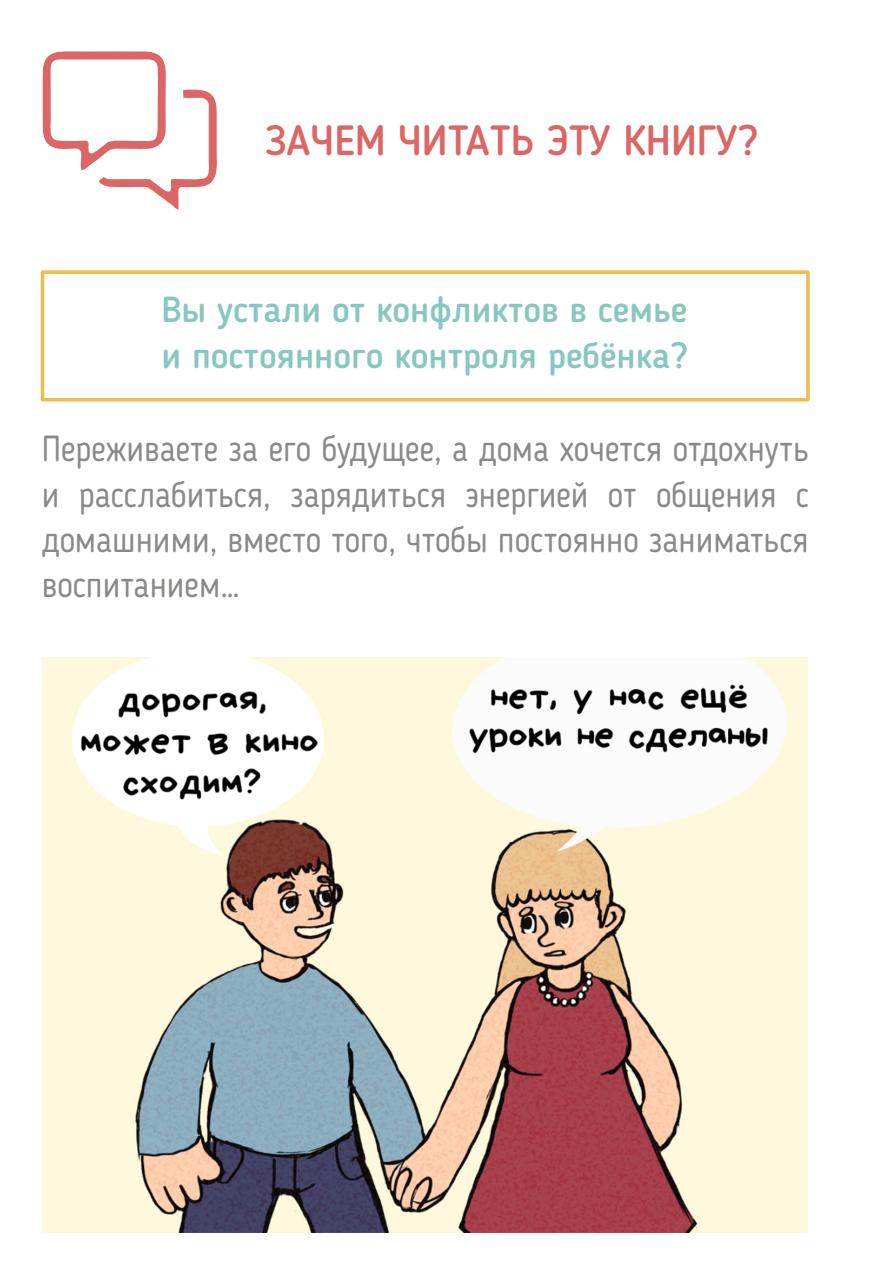
<style>
.page{position:relative;width:893px;height:1263px;background:#fff}
.page>*{position:absolute;margin:0;border:0;box-sizing:border-box;transform-origin:0 0}
.t1{font:500 42px "Blogger Sans";color:#dc6666}
.t2{font:36px/45.3px "Blogger Sans";color:#898987;text-align:justify;scale:.93 1}
.t3{font:500 36px/45.3px "Blogger Sans";color:#87c7bf}
</style>
<div class="page">
<img style="left:43px;top:658px;width:765px;height:574px">
<svg style="left:43px;top:51px;width:174px;height:159px"></svg>
<div style="left:41px;top:270px;width:769px;height:131px;border:4px solid #ecbe4f"></div>
<p class="t1" style="left:265px;top:123px;width:494px">ЗАЧЕМ ЧИТАТЬ ЭТУ КНИГУ?</p>
<p class="t3" style="left:161px;top:290px;width:528px">Вы устали от конфликтов в семье и постоянного контроля ребёнка?</p>
<p class="t2" style="left:42px;top:429px;width:826px">Переживаете за его будущее, а дома хочется отдохнуть и расслабиться, зарядиться энергией от общения с домашними, вместо того, чтобы постоянно заниматься воспитанием…</p>
</div>
